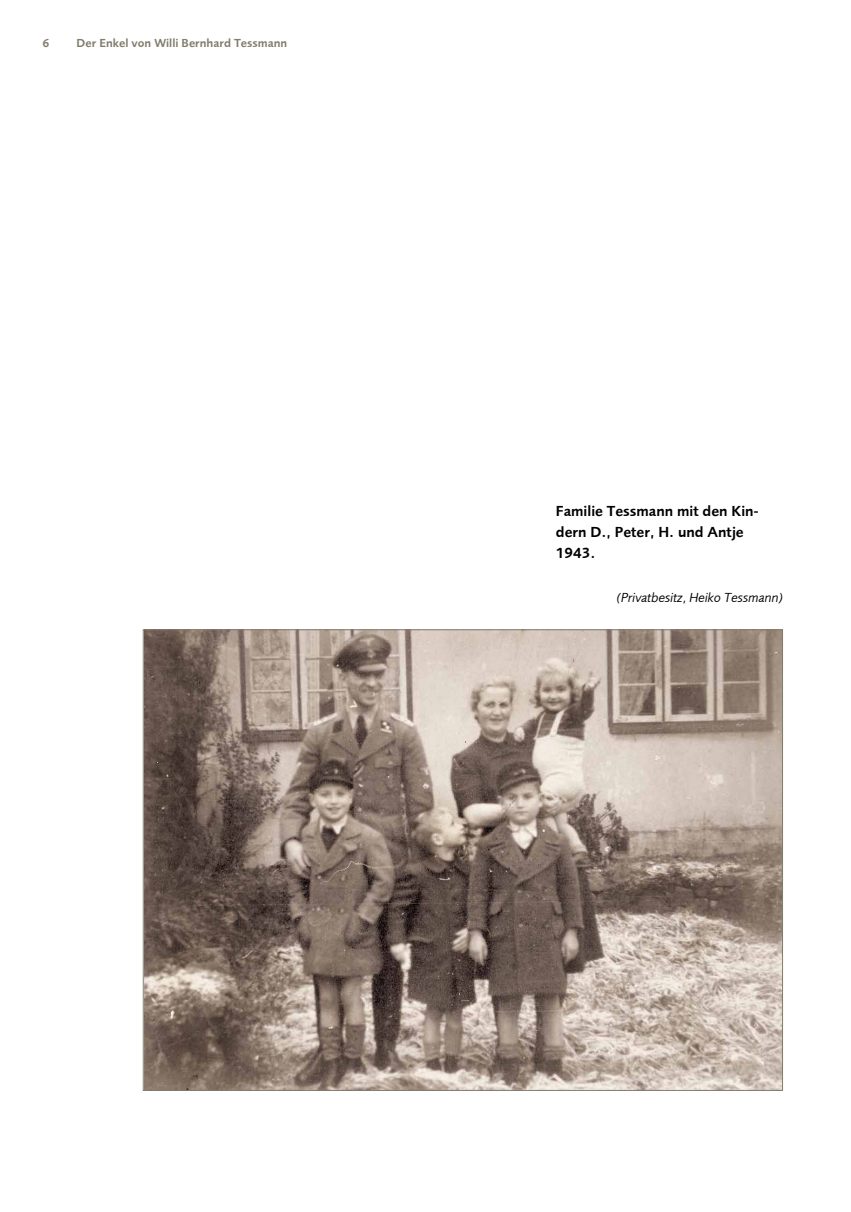
<style>
.page{position:relative;width:851px;height:1212px;background:#fff}
.page>*{position:absolute;margin:0;border:0;box-sizing:border-box;transform-origin:0 0}
.t1{font:15px/21px "Foundry Sans Demi";color:#000}
.t2{font:italic 13.5px "Foundry Sans";color:#000}
.t3{font:12px "Foundry Sans Demi";color:#827c6c}
</style>
<div class="page">
<img style="left:145px;top:631px;width:635px;height:458px">
<p class="t3" style="left:43px;top:36px;width:8px">6</p>
<p class="t3" style="left:77px;top:36px;width:212px">Der Enkel von Willi Bernhard Tessmann</p>
<p class="t1" style="left:556px;top:501px;width:204px">Familie Tessmann mit den Kin&shy;dern D., Peter, H. und Antje<br>1943.</p>
<p class="t2" style="left:616px;top:590px;width:167px">(Privatbesitz, Heiko Tessmann)</p>
</div>
